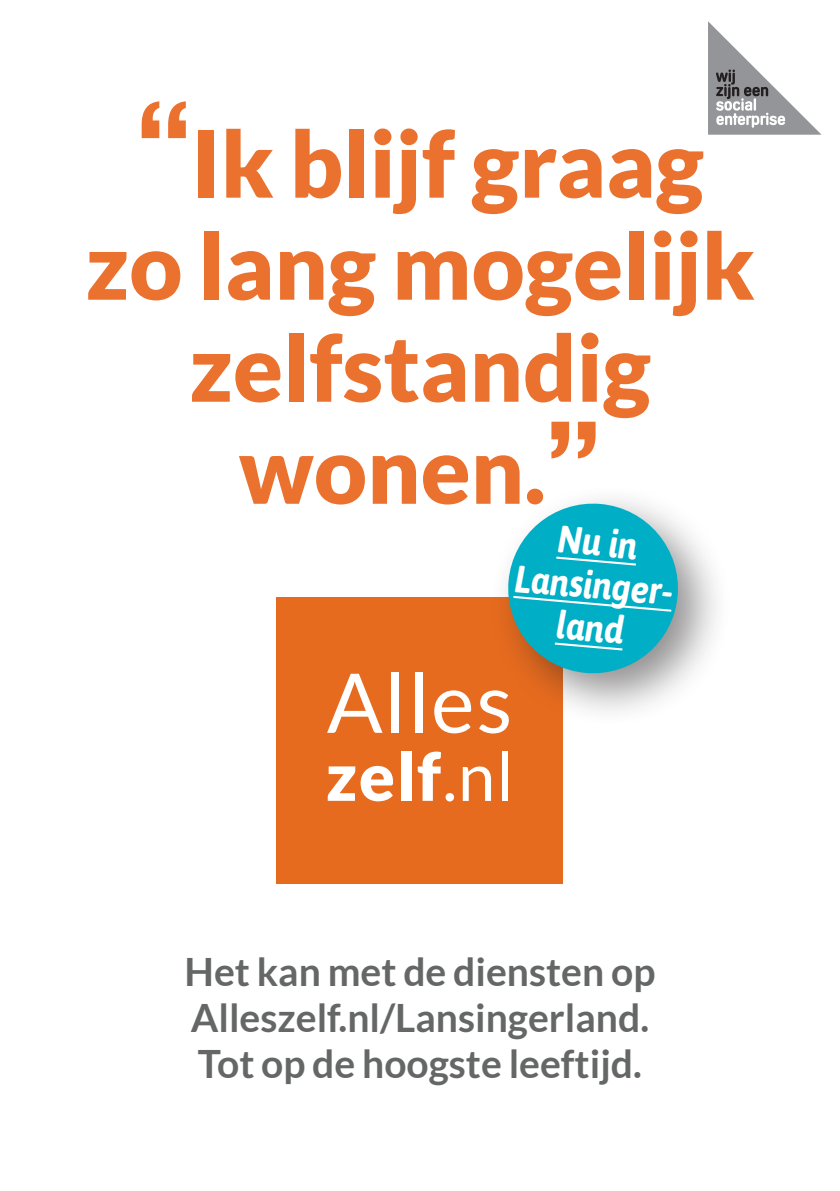
<style>
.page{position:relative;width:840px;height:1191px;background:#fff}
.page>*{position:absolute;margin:0;border:0;box-sizing:border-box;transform-origin:0 0}
.t1{font:900 92px "Lato";color:#eb712e}
.t2{font:700 39px "Lato";color:#656767}
.t3{font:italic 700 38.4px "Asap";color:#fff;scale:.9 1}
.s1{font-family:"Lucida Grande";font-weight:700;font-size:122px}
</style>
<div class="page">
<svg style="left:708px;top:21px;width:113px;height:114px"></svg>
<div style="left:276px;top:597px;width:287px;height:286px;background:#e76b1e"></div>
<svg style="left:327px;top:673px;width:55px;height:60px"></svg>
<div style="left:391px;top:672px;width:8px;height:61px;background:#fff"></div>
<div style="left:414px;top:672px;width:8px;height:61px;background:#fff"></div>
<svg style="left:434px;top:690px;width:37px;height:43px"></svg>
<svg style="left:479px;top:691px;width:28px;height:42px"></svg>
<svg style="left:462px;top:766px;width:28px;height:35px"></svg>
<div style="left:502px;top:751px;width:6px;height:50px;background:#fff"></div>
<div style="left:445px;top:793px;width:9px;height:8px;background:#fff;border-radius:50%"></div>
<svg style="left:327px;top:766px;width:66px;height:35px"></svg>
<div style="left:400px;top:751px;width:11px;height:50px;background:#fff"></div>
<svg style="left:417px;top:751px;width:23px;height:50px"></svg>
<div style="left:488px;top:484px;width:243px;height:243px;background:#231f20;opacity:.5"></div>
<svg style="left:504px;top:500px;width:177px;height:177px;background:#42b4c0"></svg>
<p class="t1" style="left:136px;top:110px;width:569px"><span class="s1">“</span>Ik blijf graag</p>
<p class="t1" style="left:85px;top:212px;width:670px">zo lang mogelijk</p>
<p class="t1" style="left:189px;top:314px;width:463px">zelfstandig</p>
<p class="t1" style="left:239px;top:416px;width:363px">wonen.<span class="s1">”</span></p>
<p class="t3" style="left:559px;top:516px;width:90px;rotate:5deg">Nu in</p>
<p class="t3" style="left:516px;top:556px;width:186px;rotate:5deg">Lansinger-</p>
<p class="t3" style="left:558px;top:602px;width:77px;rotate:5deg">land</p>
<p class="t2" style="left:184px;top:949px;width:472px">Het kan met de diensten op</p>
<p class="t2" style="left:191px;top:995px;width:459px">Alleszelf.nl/Lansingerland.</p>
<p class="t2" style="left:198px;top:1041px;width:445px">Tot op de hoogste leeftijd.</p>
</div>
